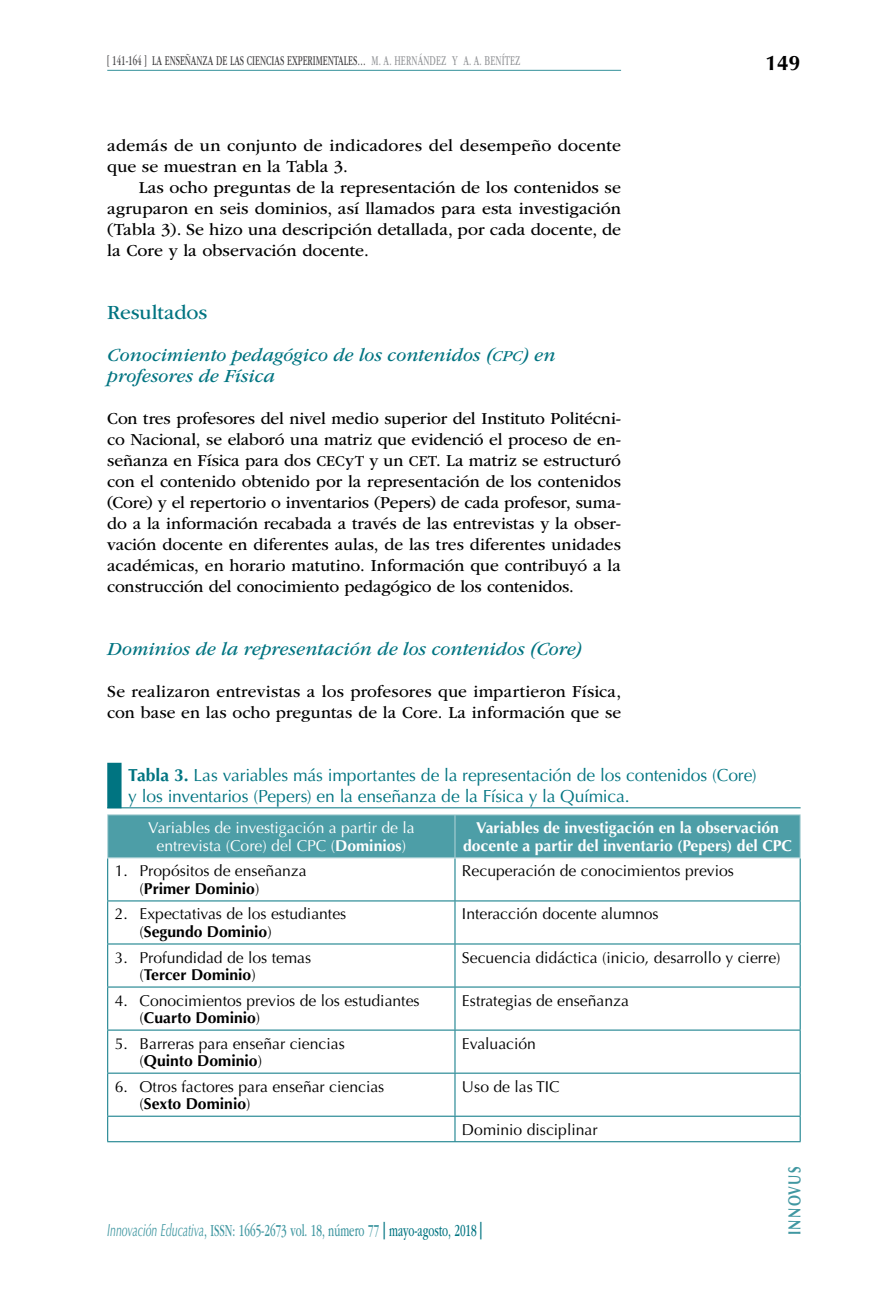
<style>
.page{position:relative;width:893px;height:1290px;background:#fff}
.page>*{position:absolute;margin:0;border:0;box-sizing:border-box;transform-origin:0 0}
.t1{font:21px "ITC Garamond Std";letter-spacing:-.005em;color:#007481}
.t2{font:700 21px "Optima LT Std";color:#000}
.t3{font:italic 19.25px/21px "ITC Garamond Std";color:#007481}
.t4{font:17.5px/21px "ITC Garamond Std";letter-spacing:.005em;color:#000}
.t5{font:17.5px/21px "Optima LT Std";letter-spacing:-.005em;color:#007481}
.t6{font:17.5px "ITC Garamond Std";color:#4097a1;scale:.6 1}
.t7{font:700 17.5px "Optima LT Std";letter-spacing:.1em;color:#4097a1;scale:.75 1}
.t8{font:15.75px/17.5px "Optima LT Std";color:#000}
.t9{font:700 15.75px/17.5px "Optima LT Std";color:#fff;text-align:center}
.t10{font:15.75px/17.5px "Optima LT Std";color:#fff;text-align:center}
.t11{font:14px "ITC Garamond Std";color:#414042;scale:.6 1}
.s1{color:#939598}
.s2{font-size:15.75px}
.s3{font-weight:700}
.s4{font-family:"Optima LT Std";font-style:italic}
.s5{font-family:"Optima LT Std";font-weight:900;color:#007481}
.s6{color:#007481}
</style>
<div class="page">
<hr style="left:107px;top:70px;width:514px;height:1px;background:#33909a">
<div style="left:107px;top:763px;width:15px;height:45px;background:#007481"></div>
<hr style="left:107px;top:807px;width:694px;height:1px;background:#007481">
<div style="left:108px;top:815px;width:692px;height:42px;background:#4d9ea7"></div>
<svg style="left:108px;top:858px;width:692px;height:283px"></svg>
<hr style="left:455px;top:815px;width:1px;height:42px;background:#b3d5d9">
<hr style="left:455px;top:858px;width:1px;height:42px;background:#007481">
<hr style="left:107px;top:900px;width:348px;height:1px;background:#007481">
<hr style="left:455px;top:900px;width:346px;height:1px;background:#007481">
<hr style="left:455px;top:901px;width:1px;height:42px;background:#007481">
<hr style="left:107px;top:943px;width:348px;height:1px;background:#007481">
<hr style="left:455px;top:943px;width:346px;height:1px;background:#007481">
<hr style="left:455px;top:944px;width:1px;height:42px;background:#007481">
<hr style="left:107px;top:986px;width:348px;height:1px;background:#007481">
<hr style="left:455px;top:986px;width:346px;height:1px;background:#007481">
<hr style="left:455px;top:987px;width:1px;height:42px;background:#007481">
<hr style="left:107px;top:1029px;width:348px;height:1px;background:#007481">
<hr style="left:455px;top:1029px;width:346px;height:1px;background:#007481">
<hr style="left:455px;top:1030px;width:1px;height:43px;background:#007481">
<hr style="left:107px;top:1073px;width:348px;height:1px;background:#007481">
<hr style="left:455px;top:1073px;width:346px;height:1px;background:#007481">
<hr style="left:455px;top:1073px;width:1px;height:43px;background:#007481">
<hr style="left:107px;top:1116px;width:348px;height:1px;background:#007481">
<hr style="left:455px;top:1116px;width:346px;height:1px;background:#007481">
<svg style="left:455px;top:1116px;width:1px;height:25px"></svg>
<hr style="left:107px;top:858px;width:1px;height:42px;background:#007481">
<hr style="left:800px;top:858px;width:1px;height:42px;background:#007481">
<hr style="left:107px;top:901px;width:1px;height:42px;background:#007481">
<hr style="left:800px;top:901px;width:1px;height:42px;background:#007481">
<hr style="left:107px;top:944px;width:1px;height:42px;background:#007481">
<hr style="left:800px;top:944px;width:1px;height:42px;background:#007481">
<hr style="left:107px;top:987px;width:1px;height:42px;background:#007481">
<hr style="left:800px;top:987px;width:1px;height:42px;background:#007481">
<hr style="left:107px;top:1030px;width:1px;height:43px;background:#007481">
<hr style="left:800px;top:1030px;width:1px;height:43px;background:#007481">
<hr style="left:107px;top:1073px;width:1px;height:43px;background:#007481">
<hr style="left:800px;top:1073px;width:1px;height:43px;background:#007481">
<svg style="left:107px;top:1116px;width:1px;height:25px"></svg>
<svg style="left:800px;top:1116px;width:1px;height:25px"></svg>
<hr style="left:107px;top:1141px;width:348px;height:1px;background:#007481">
<hr style="left:455px;top:1141px;width:346px;height:1px;background:#007481">
<hr style="left:107px;top:814px;width:348px;height:1px;background:#b3d5d9">
<hr style="left:107px;top:815px;width:1px;height:42px;background:#b3d5d9">
<hr style="left:455px;top:814px;width:346px;height:1px;background:#b3d5d9">
<hr style="left:800px;top:815px;width:1px;height:42px;background:#b3d5d9">
<hr style="left:107px;top:857px;width:348px;height:1px;background:#b3d5d9">
<hr style="left:455px;top:857px;width:346px;height:1px;background:#b3d5d9">
<p class="t11" style="left:107px;top:53px;width:690px">[ 141-164 ] LA ENSEÑANZA DE LAS CIENCIAS EXPERIMENTALES… <span class="s1">M. A. HERNÁNDEZ Y A. A. BENÍTEZ</span></p>
<p class="t2" style="left:766px;top:50px;width:37px">149</p>
<p class="t4" style="left:107px;top:135px;width:515px">además de un conjunto de indicadores del desempeño docente que se muestran en la Tabla 3.</p>
<p class="t4" style="left:107px;top:177px;width:515px;text-align:justify;text-indent:32px">Las ocho preguntas de la representación de los contenidos se agruparon en seis dominios, así llamados para esta investigación (Tabla 3). Se hizo una descripción detallada, por cada docente, de la Core y la observación docente.</p>
<p class="t1" style="left:107px;top:301px;width:102px">Resultados</p>
<p class="t3" style="left:107px;top:345px;width:450px">Conocimiento pedagógico de los contenidos (<span class="s2">CPC</span>) en profesores de Física</p>
<p class="t4" style="left:107px;top:408px;width:515px;text-align:justify">Con tres profesores del nivel medio superior del Instituto Politécni&shy;co Nacional, se elaboró una matriz que evidenció el proceso de en&shy;señanza en Física para dos <span class="s2">CEC</span>y<span class="s2">T</span> y un <span class="s2">CET</span>. La matriz se estructuró con el contenido obtenido por la representación de los contenidos (Core) y el repertorio o inventarios (Pepers) de cada profesor, suma&shy;do a la información recabada a través de las entrevistas y la obser&shy;vación docente en diferentes aulas, de las tres diferentes unidades académicas, en horario matutino. Información que contribuyó a la construcción del conocimiento pedagógico de los contenidos.</p>
<p class="t3" style="left:107px;top:639px;width:476px">Dominios de la representación de los contenidos (Core)</p>
<p class="t4" style="left:107px;top:681px;width:515px">Se realizaron entrevistas a los profesores que impartieron Física, con base en las ocho preguntas de la Core. La información que se</p>
<p class="t5" style="left:128px;top:765px;width:630px"><span class="s3">Tabla 3.</span> Las variables más importantes de la representación de los contenidos (Core) y los inventarios (Pepers) en la enseñanza de la Física y la Química.</p>
<p class="t10" style="left:148px;top:819px;width:268px">Variables de investigación a partir de la entrevista (Core) del CPC (<span class="s3">Dominios</span>)</p>
<p class="t9" style="left:463px;top:819px;width:331px">Variables de investigación en la observación docente a partir del inventario (Pepers) del CPC</p>
<p class="t8" style="left:140px;top:862px;width:169px;text-indent:-25px">1. Propósitos de enseñanza (<span class="s3">Primer Dominio</span>)</p>
<p class="t8" style="left:462px;top:862px;width:274px">Recuperación de conocimientos previos</p>
<p class="t8" style="left:140px;top:905px;width:208px;text-indent:-25px">2. Expectativas de los estudiantes (<span class="s3">Segundo Dominio</span>)</p>
<p class="t8" style="left:462px;top:905px;width:198px">Interacción docente alumnos</p>
<p class="t8" style="left:140px;top:949px;width:173px;text-indent:-25px">3. Profundidad de los temas (<span class="s3">Tercer Dominio</span>)</p>
<p class="t8" style="left:462px;top:949px;width:320px">Secuencia didáctica (inicio, desarrollo y cierre)</p>
<p class="t8" style="left:140px;top:992px;width:282px;text-indent:-25px">4. Conocimientos previos de los estudiantes (<span class="s3">Cuarto Dominio</span>)</p>
<p class="t8" style="left:462px;top:992px;width:168px">Estrategias de enseñanza</p>
<p class="t8" style="left:140px;top:1035px;width:207px;text-indent:-25px">5. Barreras para enseñar ciencias (<span class="s3">Quinto Dominio</span>)</p>
<p class="t8" style="left:462px;top:1035px;width:76px">Evaluación</p>
<p class="t8" style="left:140px;top:1078px;width:246px;text-indent:-25px">6. Otros factores para enseñar ciencias (<span class="s3">Sexto Dominio</span>)</p>
<p class="t8" style="left:462px;top:1078px;width:99px">Uso de las TIC</p>
<p class="t8" style="left:462px;top:1121px;width:137px">Dominio disciplinar</p>
<p class="t6" style="left:107px;top:1221px;width:626px"><span class="s4">Innovación Educativa</span>, ISSN: 1665-2673 vol. 18, número 77 <span class="s5">|</span> <span class="s6">mayo-agosto, 2018</span> <span class="s5">|</span></p>
<p class="t7" style="left:784px;top:1235px;width:93px;rotate:-90deg">INNOVUS</p>
</div>
